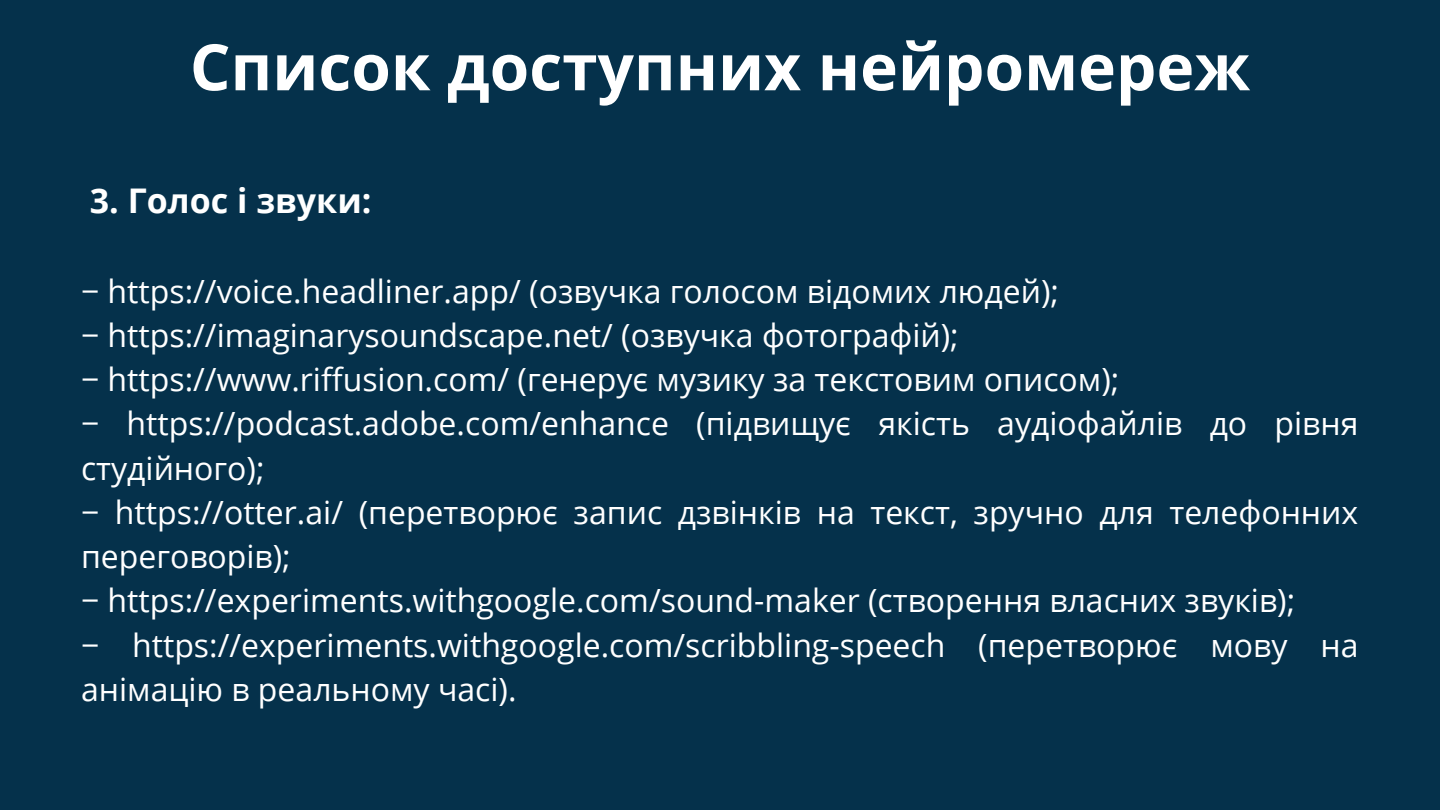
<style>
.page{position:relative;width:1440px;height:810px;background:#05314b}
.page>*{position:absolute;margin:0;border:0;box-sizing:border-box;transform-origin:0 0}
.t1{font:700 64px "Noto Sans";color:#fff}
.t2{font:700 34px "Open Sans";color:#fff}
.t3{font:32px/44.2px "Open Sans";color:#fff}
</style>
<div class="page">
<p class="t1" style="left:190px;top:22px;width:1062px">Список доступних нейромереж</p>
<p class="t2" style="left:90px;top:177px;width:283px">3. Голос і звуки:</p>
<p class="t3" style="left:81px;top:268px;width:980px">− https://voice.headliner.app/ (озвучка голосом відомих людей);</p>
<p class="t3" style="left:81px;top:312px;width:879px">− https://imaginarysoundscape.net/ (озвучка фотографій);</p>
<p class="t3" style="left:81px;top:357px;width:1040px">− https://www.riffusion.com/ (генерує музику за текстовим описом);</p>
<p class="t3" style="left:81px;top:401px;width:1279px">− https://podcast.adobe.com/enhance (підвищує якість аудіофайлів до рівня студійного);</p>
<p class="t3" style="left:81px;top:489px;width:1279px">− https://otter.ai/ (перетворює запис дзвінків на текст, зручно для телефонних переговорів);</p>
<p class="t3" style="left:81px;top:578px;width:1216px">− https://experiments.withgoogle.com/sound-maker (створення власних звуків);</p>
<p class="t3" style="left:81px;top:622px;width:1279px">− https://experiments.withgoogle.com/scribbling-speech (перетворює мову на анімацію в реальному часі).</p>
</div>
